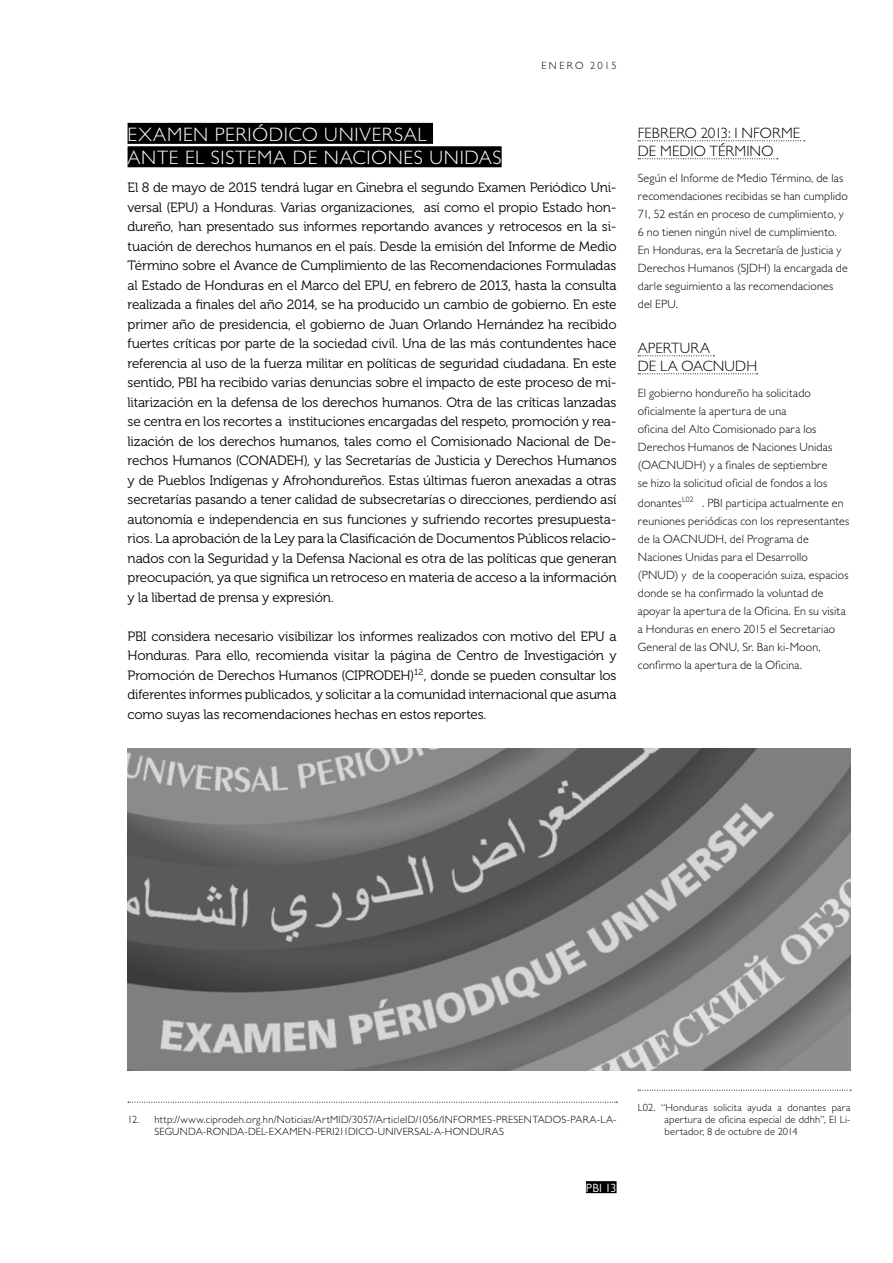
<style>
.page{position:relative;width:893px;height:1263px;background:#fff}
.page>*{position:absolute;margin:0;border:0;box-sizing:border-box;transform-origin:0 0}
.t1{font:300 19.5px/23.4px "Gill Sans MT Pro";letter-spacing:.035em;color:#fff}
.t2{font:300 15px/18px "Gill Sans MT Pro";letter-spacing:.005em;color:#000}
.t3{font:13.5px/19.5px "Museo 300";letter-spacing:-.015em;color:#000;text-align:justify}
.t4{font:300 12px/18px "Gill Sans MT Pro";letter-spacing:.015em;color:#000}
.t5{font:12px "Gill Sans MT Pro";color:#fff}
.t6{font:300 10.5px/12px "Gill Sans MT Pro";letter-spacing:.02em;color:#000}
.t7{font:300 10.5px "Gill Sans MT Pro";letter-spacing:.2em;color:#000}
</style>
<div class="page">
<div style="left:586px;top:1181px;width:31px;height:12px;background:#000"></div>
<div style="left:128px;top:123px;width:305px;height:21px;background:#000"></div>
<div style="left:128px;top:146px;width:374px;height:21px;background:#000"></div>
<svg style="left:128px;top:1102px;width:489px;height:1px"></svg>
<svg style="left:638px;top:140px;width:167px;height:1px"></svg>
<svg style="left:638px;top:158px;width:140px;height:1px"></svg>
<svg style="left:638px;top:355px;width:76px;height:1px"></svg>
<svg style="left:638px;top:373px;width:120px;height:1px"></svg>
<svg style="left:638px;top:1090px;width:213px;height:1px"></svg>
<img style="left:128px;top:748px;width:722px;height:322px">
<p class="t7" style="left:542px;top:59px;width:77px">ENERO 2015</p>
<h1 class="t1" style="left:128px;top:122px;width:376px">EXAMEN PERIÓDICO UNIVERSAL<br>ANTE EL SISTEMA DE NACIONES UNIDAS</h1>
<p class="t3" style="left:128px;top:178px;width:491px">El 8 de mayo de 2015 tendrá lugar en Ginebra el segundo Examen Periódico Uni&shy;versal (EPU) a Honduras. Varias organizaciones, así como el propio Estado hon&shy;dureño, han presentado sus informes reportando avances y retrocesos en la si&shy;tuación de derechos humanos en el país. Desde la emisión del Informe de Medio Término sobre el Avance de Cumplimiento de las Recomendaciones Formuladas al Estado de Honduras en el Marco del EPU, en febrero de 2013, hasta la consulta realizada a finales del año 2014, se ha producido un cambio de gobierno. En este primer año de presidencia, el gobierno de Juan Orlando Hernández ha recibido fuertes críticas por parte de la sociedad civil. Una de las más contundentes hace referencia al uso de la fuerza militar en políticas de seguridad ciudadana. En este sentido, PBI ha recibido varias denuncias sobre el impacto de este proceso de mi&shy;litarización en la defensa de los derechos humanos. Otra de las críticas lanzadas se centra en los recortes a instituciones encargadas del respeto, promoción y rea&shy;lización de los derechos humanos, tales como el Comisionado Nacional de De&shy;rechos Humanos (CONADEH), y las Secretarías de Justicia y Derechos Humanos y de Pueblos Indígenas y Afrohondureños. Estas últimas fueron anexadas a otras secretarías pasando a tener calidad de subsecretarías o direcciones, perdiendo así autonomía e independencia en sus funciones y sufriendo recortes presupuesta&shy;rios. La aprobación de la Ley para la Clasificación de Documentos Públicos relacio&shy;nados con la Seguridad y la Defensa Nacional es otra de las políticas que generan preocupación, ya que significa un retroceso en materia de acceso a la información y la libertad de prensa y expresión.</p>
<p class="t3" style="left:128px;top:627px;width:491px">PBI considera necesario visibilizar los informes realizados con motivo del EPU a Honduras. Para ello, recomienda visitar la página de Centro de Investigación y Promoción de Derechos Humanos (CIPRODEH)<sup>12</sup>, donde se pueden consultar los diferentes informes publicados, y solicitar a la comunidad internacional que asuma como suyas las recomendaciones hechas en estos reportes.</p>
<p class="t2" style="left:638px;top:124px;width:164px">FEBRERO 2013: I NFORME<br>DE MEDIO TÉRMINO</p>
<p class="t4" style="left:638px;top:169px;width:211px">Según el Informe de Medio Término, de las recomendaciones recibidas se han cumplido 71, 52 están en proceso de cumplimiento, y 6 no tienen ningún nivel de cumplimiento.<br>En Honduras, era la Secretaría de Justicia y Derechos Humanos (SJDH) la encargada de darle seguimiento a las recomendaciones del EPU.</p>
<p class="t2" style="left:638px;top:339px;width:121px">APERTURA<br>DE LA OACNUDH</p>
<p class="t4" style="left:638px;top:384px;width:196px">El gobierno hondureño ha solicitado oficialmente la apertura de una<br>oficina del Alto Comisionado para los Derechos Humanos de Naciones Unidas (OACNUDH) y a finales de septiembre se hizo la solicitud oficial de fondos a los</p>
<p class="t4" style="left:638px;top:494px;width:213px">donantes<sup>L02</sup><sup>08</sup>. PBI participa actualmente en reuniones periódicas con los representantes de la OACNUDH, del Programa de Naciones Unidas para el Desarrollo (PNUD) y de la cooperación suiza, espacios donde se ha confirmado la voluntad de apoyar la apertura de la Oficina. En su visita a Honduras en enero 2015 el Secretariao General de las ONU, Sr. Ban ki-Moon, confirmo la apertura de la Oficina.</p>
<p class="t6" style="left:154px;top:1114px;width:464px;text-indent:-27px">12. http://www.ciprodeh.org.hn/Noticias/ArtMID/3057/ArticleID/1056/INFORMES-PRESENTADOS-PARA-LA-<br>SEGUNDA-RONDA-DEL-EXAMEN-PERI211DICO-UNIVERSAL-A-HONDURAS</p>
<p class="t5" style="left:586px;top:1180px;width:32px">PBI 13</p>
<p class="t6" style="left:665px;top:1102px;width:187px;text-align:justify;text-indent:-27px">L02. “Honduras solicita ayuda a donantes para apertura de oficina especial de ddhh”, El Li&shy;bertador, 8 de octubre de 2014</p>
</div>
